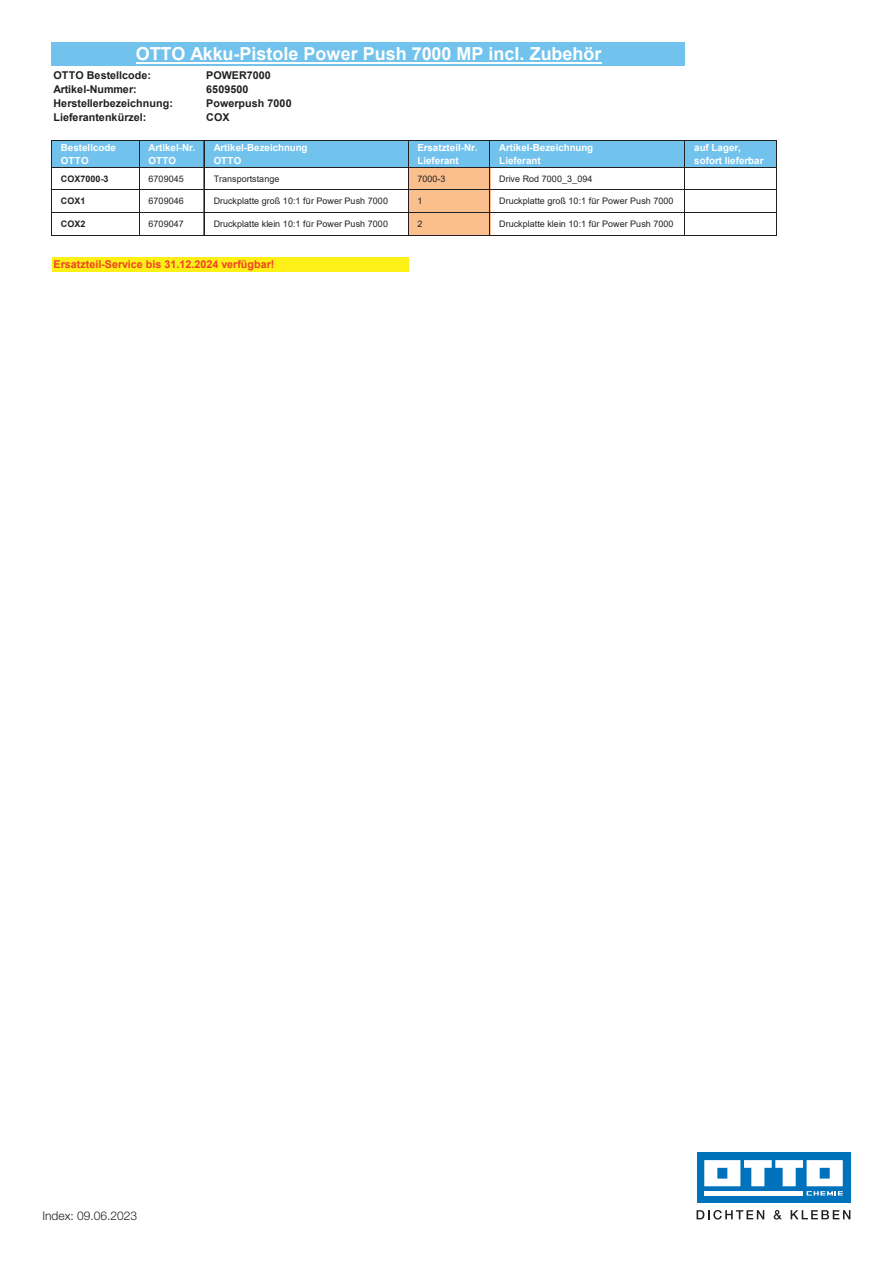
<style>
.page{position:relative;width:893px;height:1263px;background:#fff}
.page>*{position:absolute;margin:0;border:0;box-sizing:border-box;transform-origin:0 0}
.t1{font:700 18px "Arial";color:#fff}
.t2{font:300 12px "Helvetica Neue LT Pro";color:#231f20}
.t3{font:700 10.8px "Arial";letter-spacing:.005em;color:#231f20}
.t4{font:700 10.8px "Arial";letter-spacing:.005em;color:#ef4224}
.t5{font:700 9.75px "Arial";letter-spacing:.005em;color:#fff}
.t6{font:9px "Arial";letter-spacing:.01em;color:#231f20}
.t7{font:700 9px "Arial";letter-spacing:.005em;color:#231f20}
</style>
<div class="page">
<div style="left:697px;top:1152px;width:153px;height:51px;background:#0072bc"></div>
<svg style="left:704px;top:1160px;width:139px;height:35px"></svg>
<hr style="left:704px;top:1191px;width:99px;height:4px;background:#fff">
<svg style="left:697px;top:1210px;width:67px;height:9px"></svg>
<svg style="left:774px;top:1210px;width:8px;height:9px"></svg>
<svg style="left:791px;top:1210px;width:59px;height:9px"></svg>
<div style="left:52px;top:43px;width:633px;height:23px;background:#71c3ed"></div>
<div style="left:52px;top:141px;width:724px;height:26px;background:#71c3ed"></div>
<div style="left:408px;top:167px;width:82px;height:23px;background:#fbbf8e"></div>
<div style="left:408px;top:190px;width:82px;height:23px;background:#fbbf8e"></div>
<div style="left:408px;top:212px;width:82px;height:23px;background:#fbbf8e"></div>
<div style="left:52px;top:258px;width:356px;height:14px;background:#fcf017"></div>
<hr style="left:136px;top:62px;width:465px;height:2px;background:#fff">
<hr style="left:51px;top:140px;width:1px;height:95px;background:#231f20">
<hr style="left:139px;top:141px;width:1px;height:94px;background:#231f20">
<hr style="left:204px;top:141px;width:1px;height:94px;background:#231f20">
<hr style="left:408px;top:141px;width:1px;height:94px;background:#231f20">
<hr style="left:490px;top:141px;width:1px;height:94px;background:#231f20">
<hr style="left:684px;top:141px;width:1px;height:94px;background:#231f20">
<hr style="left:776px;top:141px;width:1px;height:94px;background:#231f20">
<hr style="left:52px;top:140px;width:724px;height:1px;background:#231f20">
<hr style="left:52px;top:167px;width:724px;height:1px;background:#231f20">
<hr style="left:52px;top:189px;width:724px;height:1px;background:#231f20">
<hr style="left:52px;top:212px;width:724px;height:1px;background:#231f20">
<hr style="left:52px;top:235px;width:724px;height:1px;background:#231f20">
<h1 class="t1" style="left:136px;top:41px;width:467px">OTTO Akku-Pistole Power Push 7000 MP incl. Zubehör</h1>
<p class="t3" style="left:53px;top:68px;width:99px">OTTO Bestellcode:</p>
<p class="t3" style="left:206px;top:68px;width:66px">POWER7000</p>
<p class="t3" style="left:53px;top:82px;width:85px">Artikel-Nummer:</p>
<p class="t3" style="left:206px;top:82px;width:44px">6509500</p>
<p class="t3" style="left:53px;top:96px;width:121px">Herstellerbezeichnung:</p>
<p class="t3" style="left:206px;top:96px;width:87px">Powerpush 7000</p>
<p class="t3" style="left:53px;top:110px;width:94px">Lieferantenkürzel:</p>
<p class="t3" style="left:206px;top:110px;width:25px">COX</p>
<p class="t5" style="left:61px;top:140px;width:57px">Bestellcode</p>
<p class="t5" style="left:148px;top:140px;width:48px">Artikel-Nr.</p>
<p class="t5" style="left:214px;top:140px;width:95px">Artikel-Bezeichnung</p>
<p class="t5" style="left:417px;top:140px;width:62px">Ersatzteil-Nr.</p>
<p class="t5" style="left:499px;top:140px;width:95px">Artikel-Bezeichnung</p>
<p class="t5" style="left:694px;top:140px;width:48px">auf Lager,</p>
<p class="t5" style="left:61px;top:154px;width:29px">OTTO</p>
<p class="t5" style="left:148px;top:154px;width:29px">OTTO</p>
<p class="t5" style="left:214px;top:154px;width:29px">OTTO</p>
<p class="t5" style="left:417px;top:154px;width:43px">Lieferant</p>
<p class="t5" style="left:499px;top:154px;width:43px">Lieferant</p>
<p class="t5" style="left:694px;top:154px;width:71px">sofort lieferbar</p>
<p class="t7" style="left:61px;top:172px;width:49px">COX7000-3</p>
<p class="t6" style="left:148px;top:172px;width:37px">6709045</p>
<p class="t6" style="left:214px;top:172px;width:67px">Transportstange</p>
<p class="t6" style="left:417px;top:172px;width:30px">7000-3</p>
<p class="t6" style="left:499px;top:172px;width:95px">Drive Rod 7000_3_094</p>
<p class="t7" style="left:61px;top:195px;width:26px">COX1</p>
<p class="t6" style="left:148px;top:195px;width:37px">6709046</p>
<p class="t6" style="left:214px;top:195px;width:176px">Druckplatte groß 10:1 für Power Push 7000</p>
<p class="t6" style="left:417px;top:195px;width:6px">1</p>
<p class="t6" style="left:499px;top:195px;width:176px">Druckplatte groß 10:1 für Power Push 7000</p>
<p class="t7" style="left:61px;top:218px;width:26px">COX2</p>
<p class="t6" style="left:148px;top:218px;width:37px">6709047</p>
<p class="t6" style="left:214px;top:218px;width:176px">Druckplatte klein 10:1 für Power Push 7000</p>
<p class="t6" style="left:417px;top:218px;width:6px">2</p>
<p class="t6" style="left:499px;top:218px;width:176px">Druckplatte klein 10:1 für Power Push 7000</p>
<p class="t4" style="left:53px;top:257px;width:222px">Ersatzteil-Service bis 31.12.2024 verfügbar!</p>
<h2 class="t2" style="left:43px;top:1209px;width:96px">Index: 09.06.2023</h2>
</div>
